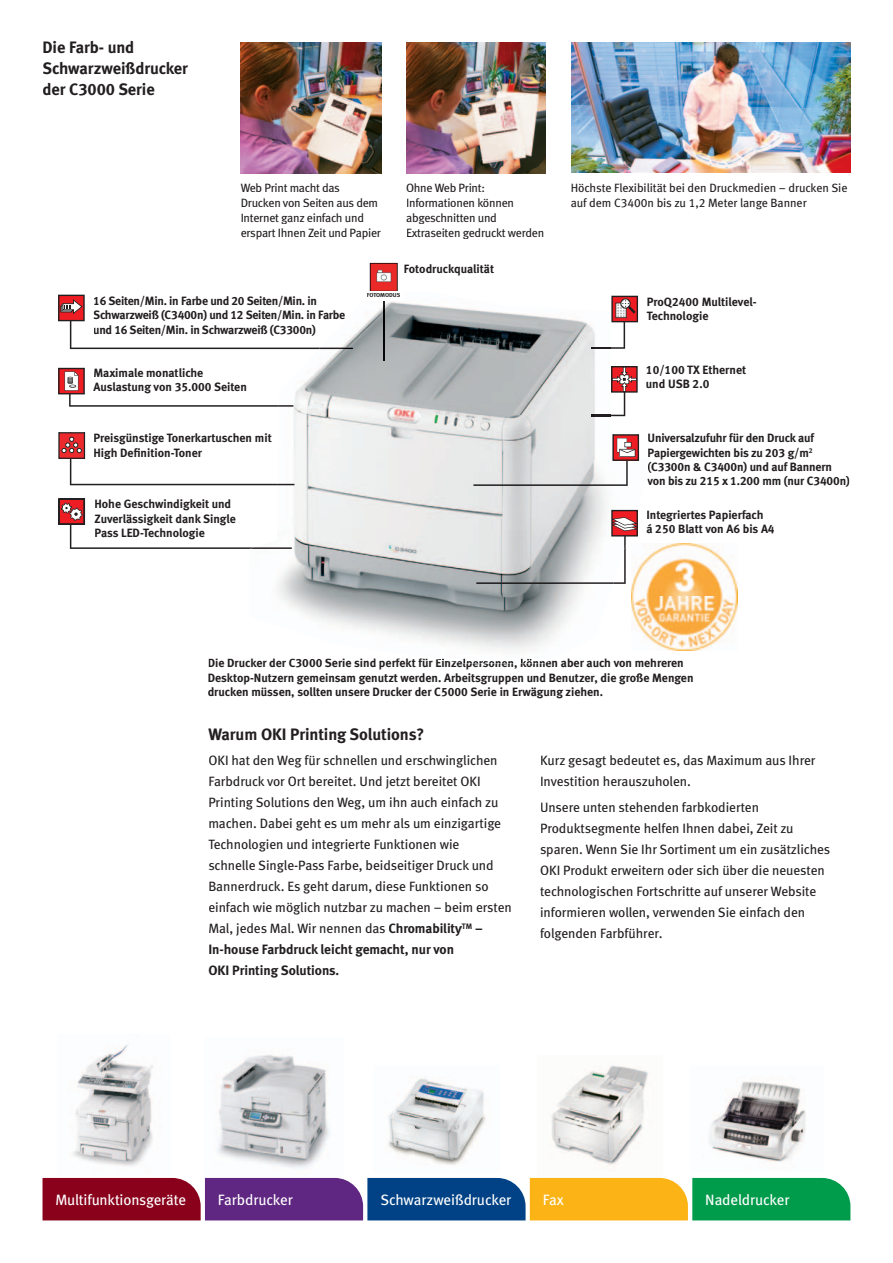
<style>
.page{position:relative;width:893px;height:1263px;background:#fff}
.page>*{position:absolute;margin:0;border:0;box-sizing:border-box;transform-origin:0 0}
.t1{font:16.5px/21px "Meta Bold LF";letter-spacing:-.005em;color:#231f20}
.t2{font:15px "Meta Book LF";letter-spacing:-.01em;color:#fff}
.t3{font:13.5px/21px "Meta Book LF";letter-spacing:-.005em;color:#231f20}
.t4{font:13.5px/21px "Meta Bold LF";letter-spacing:-.005em;color:#231f20}
.t5{font:12px/14.4px "Meta Bold LF";letter-spacing:-.005em;color:#231f20}
.t6{font:12px/15px "Meta Book LF";letter-spacing:-.02em;color:#231f20}
.t7{font:6px "Meta Bold LF";color:#231f20}
.s1{font-family:"Meta Bold LF"}
</style>
<div class="page">
<img style="left:205px;top:1054px;width:130px;height:124px">
<img style="left:538px;top:1065px;width:122px;height:113px">
<img style="left:388px;top:1078px;width:98px;height:87px">
<img style="left:709px;top:1079px;width:97px;height:83px">
<svg style="left:43px;top:1178px;width:807px;height:42px;background:#685f56"></svg>
<img style="left:72px;top:1044px;width:81px;height:122px">
<img style="left:249px;top:295px;width:391px;height:356px">
<img style="left:320px;top:348px;width:33px;height:1px">
<svg style="left:58px;top:295px;width:262px;height:54px"></svg>
<img style="left:476px;top:521px;width:150px;height:63px">
<svg style="left:611px;top:510px;width:27px;height:26px"></svg>
<img style="left:591px;top:347px;width:20px;height:2px">
<svg style="left:611px;top:296px;width:27px;height:53px"></svg>
<img style="left:241px;top:43px;width:140px;height:131px">
<img style="left:406px;top:43px;width:140px;height:131px">
<img style="left:436px;top:658px;width:113px;height:5px">
<img style="left:254px;top:547px;width:38px;height:2px">
<svg style="left:58px;top:498px;width:196px;height:51px"></svg>
<svg style="left:58px;top:432px;width:236px;height:53px"></svg>
<img style="left:473px;top:456px;width:155px;height:30px">
<svg style="left:612px;top:434px;width:27px;height:27px"></svg>
<svg style="left:591px;top:366px;width:47px;height:50px"></svg>
<svg style="left:58px;top:368px;width:235px;height:39px"></svg>
<img style="left:571px;top:42px;width:279px;height:131px">
<img style="left:383px;top:301px;width:2px;height:59px">
<img style="left:369px;top:262px;width:30px;height:29px">
<div style="left:365px;top:291px;width:37px;height:10px;background:#fff"></div>
<img style="left:631px;top:544px;width:107px;height:106px">
<h1 class="t1" style="left:43px;top:37px;width:147px">Die Farb- und<br>Schwarzweißdrucker der C3000 Serie</h1>
<p class="t6" style="left:241px;top:180px;width:142px">Web Print macht das<br>Drucken von Seiten aus dem<br>Internet ganz einfach und erspart Ihnen Zeit und Papier</p>
<p class="t6" style="left:406px;top:180px;width:140px">Ohne Web Print:<br>Informationen können abgeschnitten und<br>Extraseiten gedruckt werden</p>
<p class="t6" style="left:571px;top:181px;width:278px">Höchste Flexibilität bei den Druckmedien – drucken Sie auf dem C3400n bis zu 1,2 Meter lange Banner</p>
<p class="t5" style="left:404px;top:262px;width:92px">Fotodruckqualität</p>
<p class="t5" style="left:93px;top:293px;width:254px">16 Seiten/Min. in Farbe und 20 Seiten/Min. in<br>Schwarzweiß (C3400n) und 12 Seiten/Min. in Farbe und 16 Seiten/Min. in Schwarzweiß (C3300n)</p>
<p class="t7" style="left:367px;top:292px;width:35px">FOTOMODUS</p>
<p class="t5" style="left:647px;top:294px;width:111px">ProQ2400 Multilevel-<br>Technologie</p>
<p class="t5" style="left:94px;top:365px;width:155px">Maximale monatliche<br>Auslastung von 35.000 Seiten</p>
<p class="t5" style="left:646px;top:362px;width:102px">10/100 TX Ethernet und USB 2.0</p>
<p class="t5" style="left:93px;top:431px;width:180px">Preisgünstige Tonerkartuschen mit<br>High Definition-Toner</p>
<p class="t5" style="left:647px;top:431px;width:204px">Universalzufuhr für den Druck auf Papiergewichten bis zu 203 g/m<sup>2 </sup>(C3300n &amp; C3400n) und auf Bannern von bis zu 215 x 1.200 mm (nur C3400n)</p>
<p class="t5" style="left:94px;top:497px;width:143px">Hohe Geschwindigkeit und<br>Zuverlässigkeit dank Single<br>Pass LED-Technologie</p>
<p class="t5" style="left:646px;top:507px;width:130px">Integriertes Papierfach<br>á 250 Blatt von A6 bis A4</p>
<p class="t5" style="left:208px;top:656px;width:487px">Die Drucker der C3000 Serie sind perfekt für Einzelpersonen, können aber auch von mehreren<br>Desktop-Nutzern gemeinsam genutzt werden. Arbeitsgruppen und Benutzer, die große Mengen drucken müssen, sollten unsere Drucker der C5000 Serie in Erwägung ziehen.</p>
<h1 class="t1" style="left:208px;top:723px;width:218px">Warum OKI Printing Solutions?</h1>
<p class="t3" style="left:208px;top:750px;width:305px">OKI hat den Weg für schnellen und erschwinglichen Farbdruck vor Ort bereitet. Und jetzt bereitet OKI Printing Solutions den Weg, um ihn auch einfach zu machen. Dabei geht es um mehr als um einzigartige Technologien und integrierte Funktionen wie<br>schnelle Single-Pass Farbe, beidseitiger Druck und Bannerdruck. Es geht darum, diese Funktionen so einfach wie möglich nutzbar zu machen – beim ersten Mal, jedes Mal. Wir nennen das <span class="s1">Chromability</span><sup>TM</sup> <span class="s1">–</span></p>
<p class="t4" style="left:208px;top:939px;width:247px">In-house Farbdruck leicht gemacht, nur von<br>OKI Printing Solutions.</p>
<p class="t3" style="left:540px;top:750px;width:277px">Kurz gesagt bedeutet es, das Maximum aus Ihrer<br>Investition herauszuholen.</p>
<p class="t3" style="left:540px;top:796px;width:292px">Unsere unten stehenden farbkodierten Produktsegmente helfen Ihnen dabei, Zeit zu sparen. Wenn Sie Ihr Sortiment um ein zusätzliches OKI Produkt erweitern oder sich über die neuesten technologischen Fortschritte auf unserer Website informieren wollen, verwenden Sie einfach den folgenden Farbführer.</p>
<p class="t2" style="left:55px;top:1191px;width:132px">Multifunktionsgeräte</p>
<p class="t2" style="left:218px;top:1191px;width:76px">Farbdrucker</p>
<p class="t2" style="left:380px;top:1191px;width:132px">Schwarzweißdrucker</p>
<p class="t2" style="left:543px;top:1191px;width:23px">Fax</p>
<p class="t2" style="left:705px;top:1191px;width:86px">Nadeldrucker</p>
</div>
